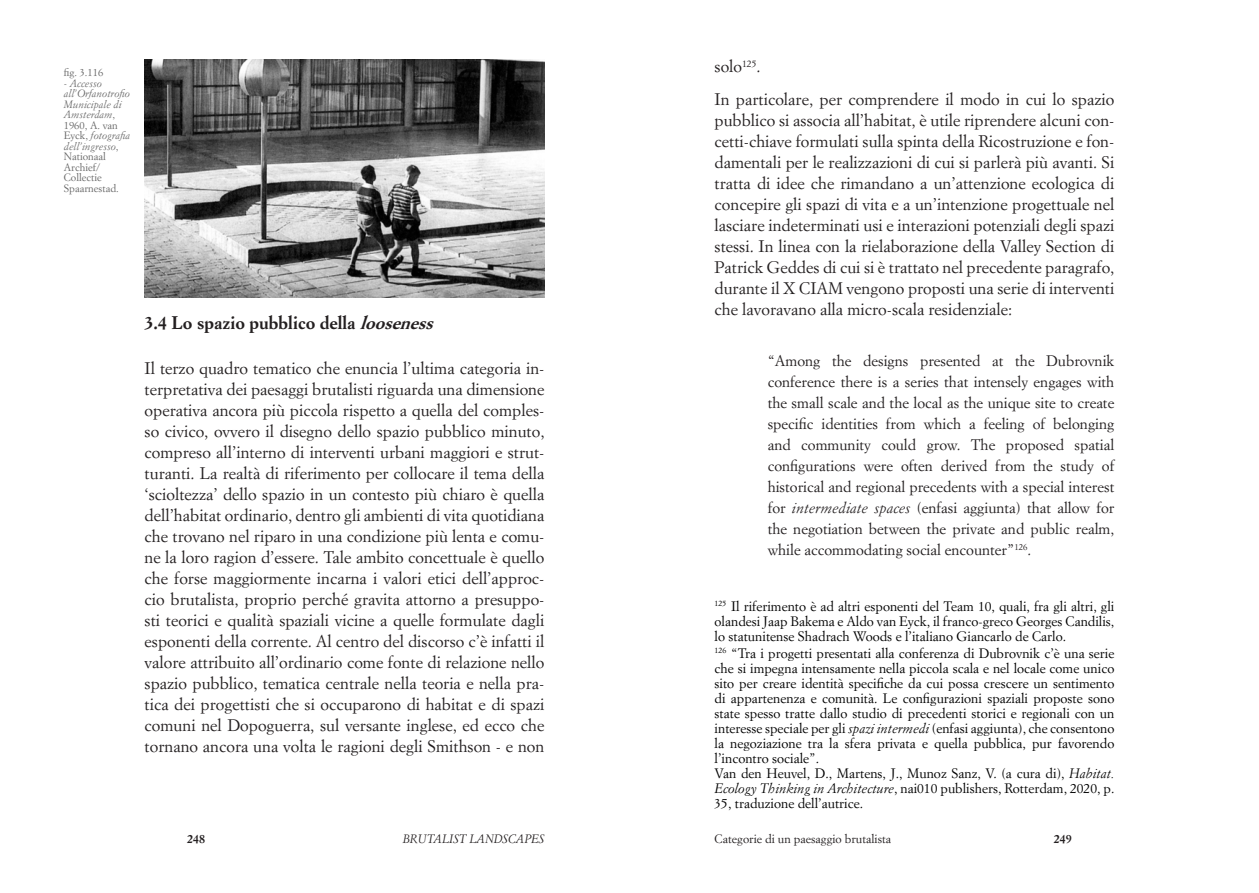
<style>
.page{position:relative;width:1259px;height:893px;background:#fff}
.page>*{position:absolute;margin:0;border:0;box-sizing:border-box;transform-origin:0 0}
.List_Paragraph{font:700 18px "Simoncini Garamond Std";color:#231f20}
.t1{font:16.5px/21px "Simoncini Garamond Std";color:#231f20;text-align:justify}
.t2{font:15px/21px "Simoncini Garamond Std";color:#231f20;text-align:justify}
.Footnote_text{font:13.5px/15px "Simoncini Garamond Std";color:#000;text-align:justify}
.t3{font:12px "Simoncini Garamond Std";color:#231f20}
.t4{font:italic 12px "Simoncini Garamond Std";color:#231f20}
.t5{font:700 12px "Simoncini Garamond Std";color:#231f20}
.t6{font:italic 10.5px/10.5px "Simoncini Garamond Std";color:#676767}
.t7{font:10.5px "Simoncini Garamond Std";color:#676767}
.s1{font-style:normal}
.s2{font-style:italic}
</style>
<div class="page">
<img style="left:145px;top:60px;width:399px;height:238px">
<p class="t7" style="left:64px;top:66px;width:41px">fig. 3.116</p>
<p class="t6" style="left:64px;top:78px;width:68px"><span class="s1">-</span> Accesso all’Orfanotrofio<br>Municipale di<br>Amsterdam<span class="s1">,<br>1960, A. van<br>Eyck,</span> fotografia dell’ingresso<span class="s1">,<br>Nationaal<br>Archief/<br>Collectie<br>Spaarnestad.</span></p>
<p class="List_Paragraph" style="left:145px;top:311px;width:297px">3.4 Lo spazio pubblico della <span class="s2">looseness</span></p>
<p class="t1" style="left:145px;top:358px;width:401px">Il terzo quadro tematico che enuncia l’ultima categoria in&shy;terpretativa dei paesaggi brutalisti riguarda una dimensione operativa ancora più piccola rispetto a quella del comples&shy;so civico, ovvero il disegno dello spazio pubblico minuto, compreso all’interno di interventi urbani maggiori e strut&shy;turanti. La realtà di riferimento per collocare il tema della ‘scioltezza’ dello spazio in un contesto più chiaro è quella dell’habitat ordinario, dentro gli ambienti di vita quotidiana che trovano nel riparo in una condizione più lenta e comu&shy;ne la loro ragion d’essere. Tale ambito concettuale è quello che forse maggiormente incarna i valori etici dell’approc&shy;cio brutalista, proprio perché gravita attorno a presuppo&shy;sti teorici e qualità spaziali vicine a quelle formulate dagli esponenti della corrente. Al centro del discorso c’è infatti il valore attribuito all’ordinario come fonte di relazione nello spazio pubblico, tematica centrale nella teoria e nella pra&shy;tica dei progettisti che si occuparono di habitat e di spazi comuni nel Dopoguerra, sul versante inglese, ed ecco che tornano ancora una volta le ragioni degli Smithson - e non</p>
<p class="t1" style="left:714px;top:56px;width:48px">solo<sup>125</sup>.</p>
<p class="t1" style="left:714px;top:89px;width:401px">In particolare, per comprendere il modo in cui lo spazio pubblico si associa all’habitat, è utile riprendere alcuni con&shy;cetti-chiave formulati sulla spinta della Ricostruzione e fon&shy;damentali per le realizzazioni di cui si parlerà più avanti. Si tratta di idee che rimandano a un’attenzione ecologica di concepire gli spazi di vita e a un’intenzione progettuale nel lasciare indeterminati usi e interazioni potenziali degli spazi stessi. In linea con la rielaborazione della Valley Section di Patrick Geddes di cui si è trattato nel precedente paragrafo, durante il X CIAM vengono proposti una serie di interventi che lavoravano alla micro-scala residenziale:</p>
<p class="t2" style="left:767px;top:350px;width:348px">“Among the designs presented at the Dubrovnik conference there is a series that intensely engages with the small scale and the local as the unique site to create specific identities from which a feeling of belonging and community could grow. The proposed spatial configurations were often derived from the study of historical and regional precedents with a special interest for <span class="s2">intermediate spaces</span> (enfasi aggiunta) that allow for the negotiation between the private and public realm, while accommodating social encounter”<sup>126</sup>.</p>
<p class="Footnote_text" style="left:714px;top:598px;width:401px"><sup>125</sup> Il riferimento è ad altri esponenti del Team 10, quali, fra gli altri, gli olandesi Jaap Bakema e Aldo van Eyck, il franco-greco Georges Candilis, lo statunitense Shadrach Woods e l’italiano Giancarlo de Carlo.</p>
<p class="Footnote_text" style="left:714px;top:645px;width:401px"><sup>126</sup> “Tra i progetti presentati alla conferenza di Dubrovnik c’è una serie che si impegna intensamente nella piccola scala e nel locale come unico sito per creare identità specifiche da cui possa crescere un sentimento di appartenenza e comunità. Le configurazioni spaziali proposte sono state spesso tratte dallo studio di precedenti storici e regionali con un interesse speciale per gli <span class="s2">spazi intermedi</span> (enfasi aggiunta), che consentono la negoziazione tra la sfera privata e quella pubblica, pur favorendo l’incontro sociale”.</p>
<p class="Footnote_text" style="left:714px;top:765px;width:401px">Van den Heuvel, D., Martens, J., Munoz Sanz, V. (a cura di), <span class="s2">Habitat.<br>Ecology Thinking in Architecture</span>, nai010 publishers, Rotterdam, 2020, p.<br>35, traduzione dell’autrice.</p>
<p class="t5" style="left:187px;top:831px;width:19px">248</p>
<p class="t4" style="left:403px;top:831px;width:143px">BRUTALIST LANDSCAPES</p>
<p class="t3" style="left:714px;top:831px;width:178px">Categorie di un paesaggio brutalista</p>
<p class="t5" style="left:1053px;top:831px;width:19px">249</p>
</div>
